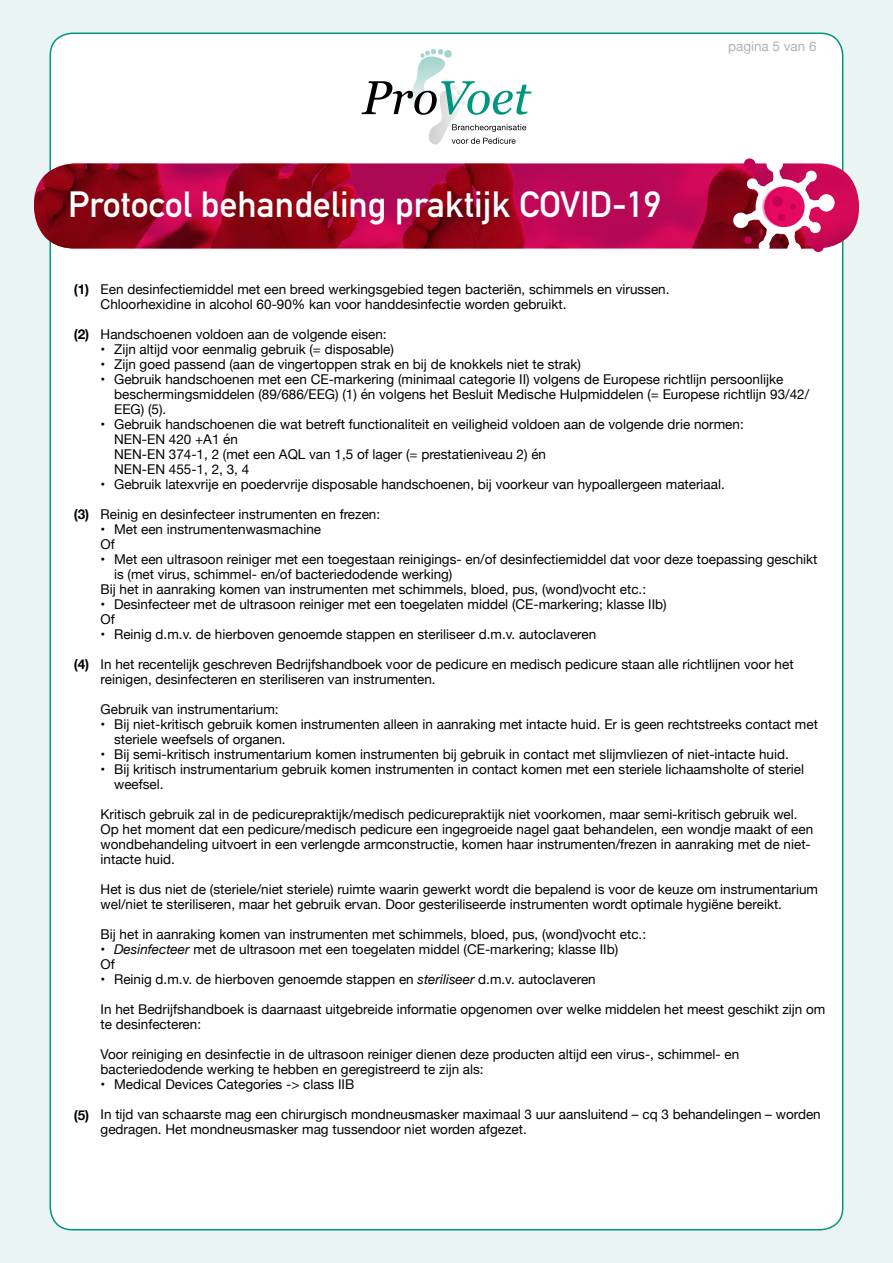
<style>
.page{position:relative;width:893px;height:1263px;background:#eaf5f3}
.page>*{position:absolute;margin:0;border:0;box-sizing:border-box;transform-origin:0 0}
.t1{font:700 36px "DIN Alternate";color:#fff}
.t2{font:13.5px/15px "Helvetica Neue";color:#000}
.t3{font:700 13.5px "Helvetica Neue";color:#000}
.t4{font:13.5px "Helvetica Neue";color:#b1b2b3}
.s1{font-style:italic}
</style>
<div class="page">
<div style="left:50px;top:33px;width:793px;height:1197px;background:#fff;border-radius:22px"></div>
<img style="left:34px;top:163px;width:825px;height:85px">
<svg style="left:732px;top:158px;width:103px;height:95px"></svg>
<img style="left:416px;top:58px;width:29px;height:21px">
<svg style="left:420px;top:49px;width:32px;height:9px"></svg>
<img style="left:428px;top:115px;width:28px;height:30px">
<svg style="left:361px;top:79px;width:170px;height:36px"></svg>
<svg style="left:452px;top:138px;width:64px;height:6px"></svg>
<svg style="left:452px;top:124px;width:74px;height:8px"></svg>
<h1 class="t1" style="left:68px;top:177px;width:595px">Protocol behandeling praktijk COVID-19</h1>
<p class="t4" style="left:728px;top:36px;width:90px">pagina 5 van 6</p>
<p class="t3" style="left:74px;top:279px;width:17px">(1)</p>
<p class="t3" style="left:74px;top:324px;width:17px">(2)</p>
<p class="t3" style="left:74px;top:504px;width:17px">(3)</p>
<p class="t3" style="left:74px;top:654px;width:17px">(4)</p>
<p class="t3" style="left:74px;top:1104px;width:17px">(5)</p>
<p class="t2" style="left:101px;top:283px;width:570px">Een desinfectiemiddel met een breed werkingsgebied tegen bacteriën, schimmels en virussen.<br>Chloorhexidine in alcohol 60-90% kan voor handdesinfectie worden gebruikt.</p>
<p class="t2" style="left:101px;top:328px;width:288px">Handschoenen voldoen aan de volgende eisen:</p>
<p class="t2" style="left:101px;top:343px;width:295px">• Zijn altijd voor eenmalig gebruik (= disposable)</p>
<p class="t2" style="left:101px;top:358px;width:482px">• Zijn goed passend (aan de vingertoppen strak en bij de knokkels niet te strak)</p>
<p class="t2" style="left:114px;top:373px;width:697px;text-indent:-14px">• Gebruik handschoenen met een CE-markering (minimaal categorie II) volgens de Europese richtlijn persoonlijke beschermingsmiddelen (89/686/EEG) (1) én volgens het Besluit Medische Hulpmiddelen (= Europese richtlijn 93/42/<br>EEG) (5).</p>
<p class="t2" style="left:114px;top:418px;width:631px;text-indent:-14px">• Gebruik handschoenen die wat betreft functionaliteit en veiligheid voldoen aan de volgende drie normen:<br>NEN-EN 420 +A1 én<br>NEN-EN 374-1, 2 (met een AQL van 1,5 of lager (= prestatieniveau 2) én<br>NEN-EN 455-1, 2, 3, 4</p>
<p class="t2" style="left:101px;top:478px;width:626px">• Gebruik latexvrije en poedervrije disposable handschoenen, bij voorkeur van hypoallergeen materiaal.</p>
<p class="t2" style="left:101px;top:508px;width:281px">Reinig en desinfecteer instrumenten en frezen:</p>
<p class="t2" style="left:101px;top:523px;width:222px">• Met een instrumentenwasmachine<br>Of</p>
<p class="t2" style="left:101px;top:553px;width:718px">• Met een ultrasoon reiniger met een toegestaan reinigings- en/of desinfectiemiddel dat voor deze toepassing geschikt</p>
<p class="t2" style="left:114px;top:568px;width:340px">is (met virus, schimmel- en/of bacteriedodende werking)</p>
<p class="t2" style="left:101px;top:583px;width:547px">Bij het in aanraking komen van instrumenten met schimmels, bloed, pus, (wond)vocht etc.:</p>
<p class="t2" style="left:101px;top:598px;width:568px">• Desinfecteer met de ultrasoon reiniger met een toegelaten middel (CE-markering; klasse IIb)<br>Of</p>
<p class="t2" style="left:101px;top:628px;width:497px">• Reinig d.m.v. de hierboven genoemde stappen en steriliseer d.m.v. autoclaveren</p>
<p class="t2" style="left:101px;top:658px;width:694px">In het recentelijk geschreven Bedrijfshandboek voor de pedicure en medisch pedicure staan alle richtlijnen voor het reinigen, desinfecteren en steriliseren van instrumenten.</p>
<p class="t2" style="left:101px;top:703px;width:180px">Gebruik van instrumentarium:</p>
<p class="t2" style="left:114px;top:718px;width:705px;text-indent:-14px">• Bij niet-kritisch gebruik komen instrumenten alleen in aanraking met intacte huid. Er is geen rechtstreeks contact met steriele weefsels of organen.</p>
<p class="t2" style="left:101px;top:748px;width:690px">• Bij semi-kritisch instrumentarium komen instrumenten bij gebruik in contact met slijmvliezen of niet-intacte huid.</p>
<p class="t2" style="left:114px;top:763px;width:691px;text-indent:-14px">• Bij kritisch instrumentarium gebruik komen instrumenten in contact komen met een steriele lichaamsholte of steriel weefsel.</p>
<p class="t2" style="left:101px;top:808px;width:714px">Kritisch gebruik zal in de pedicurepraktijk/medisch pedicurepraktijk niet voorkomen, maar semi-kritisch gebruik wel.<br>Op het moment dat een pedicure/medisch pedicure een ingegroeide nagel gaat behandelen, een wondje maakt of een wondbehandeling uitvoert in een verlengde armconstructie, komen haar instrumenten/frezen in aanraking met de niet&shy;intacte huid.</p>
<p class="t2" style="left:101px;top:883px;width:719px">Het is dus niet de (steriele/niet steriele) ruimte waarin gewerkt wordt die bepalend is voor de keuze om instrumentarium wel/niet te steriliseren, maar het gebruik ervan. Door gesteriliseerde instrumenten wordt optimale hygiëne bereikt.</p>
<p class="t2" style="left:101px;top:928px;width:547px">Bij het in aanraking komen van instrumenten met schimmels, bloed, pus, (wond)vocht etc.:</p>
<p class="t2" style="left:101px;top:943px;width:519px">• <span class="s1">Desinfecteer</span> met de ultrasoon met een toegelaten middel (CE-markering; klasse IIb)<br>Of</p>
<p class="t2" style="left:101px;top:973px;width:497px">• Reinig d.m.v. de hierboven genoemde stappen en <span class="s1">steriliseer</span> d.m.v. autoclaveren</p>
<p class="t2" style="left:101px;top:1003px;width:726px">In het Bedrijfshandboek is daarnaast uitgebreide informatie opgenomen over welke middelen het meest geschikt zijn om te desinfecteren:</p>
<p class="t2" style="left:101px;top:1048px;width:640px">Voor reiniging en desinfectie in de ultrasoon reiniger dienen deze producten altijd een virus-, schimmel- en bacteriedodende werking te hebben en geregistreerd te zijn als:</p>
<p class="t2" style="left:101px;top:1078px;width:255px">• Medical Devices Categories -&gt; class IIB</p>
<p class="t2" style="left:101px;top:1108px;width:722px">In tijd van schaarste mag een chirurgisch mondneusmasker maximaal 3 uur aansluitend – cq 3 behandelingen – worden gedragen. Het mondneusmasker mag tussendoor niet worden afgezet.</p>
</div>
